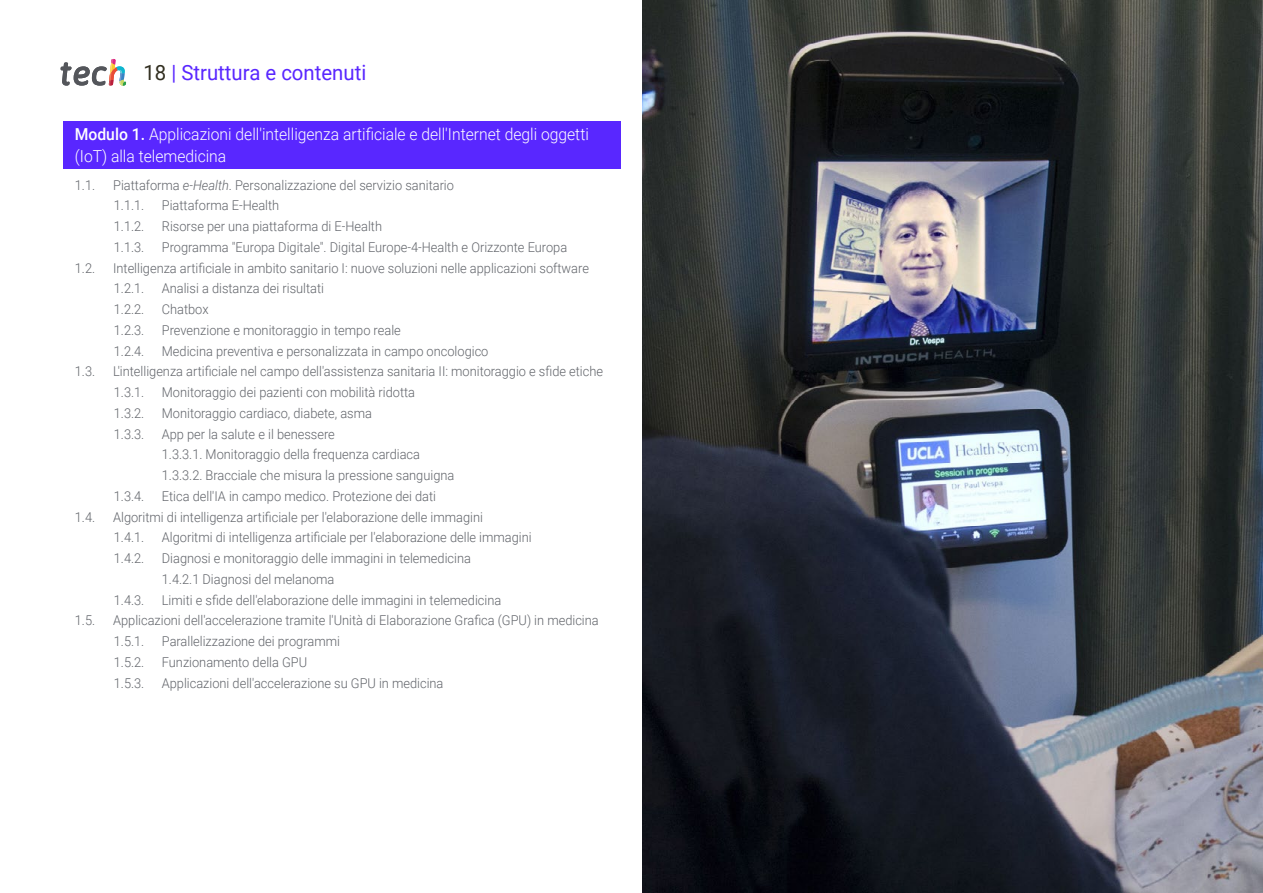
<style>
.page{position:relative;width:1263px;height:893px;background:#fff}
.page>*{position:absolute;margin:0;border:0;box-sizing:border-box;transform-origin:0 0}
.t1{font:21px "Roboto";color:#5927ff}
.t2{font:300 16.5px/22.5px "Roboto";color:#fff;scale:.95 1}
.t3{font:300 13.5px/20.7px "Roboto";color:#61646a;scale:.95 1}
.s1{color:#312e20}
.s2{font-weight:500}
.s3{font-style:italic}
</style>
<div class="page">
<img style="left:642px;top:0;width:621px;height:893px">
<div style="left:64px;top:121px;width:557px;height:48px;background:#5927ff"></div>
<svg style="left:61px;top:59px;width:65px;height:27px"></svg>
<h1 class="t1" style="left:144px;top:57px;width:224px"><span class="s1">18</span> | Struttura e contenuti</h1>
<p class="t2" style="left:75px;top:122px;width:543px"><span class="s2">Modulo 1.</span> Applicazioni dell'intelligenza artificiale e dell'Internet degli oggetti (IoT) alla telemedicina</p>
<p class="t3" style="left:75px;top:174px;width:23px">1.1.</p>
<p class="t3" style="left:113px;top:174px;width:360px">Piattaforma <span class="s3">e-Health</span>. Personalizzazione del servizio sanitario<br>1.1.1.</p>
<p class="t3" style="left:162px;top:195px;width:125px">Piattaforma E-Health</p>
<p class="t3" style="left:114px;top:215px;width:34px">1.1.2.</p>
<p class="t3" style="left:162px;top:215px;width:233px">Risorse per una piattaforma di E-Health</p>
<p class="t3" style="left:114px;top:236px;width:34px">1.1.3.</p>
<p class="t3" style="left:162px;top:236px;width:428px">Programma "Europa Digitale". Digital Europe-4-Health e Orizzonte Europa</p>
<p class="t3" style="left:75px;top:257px;width:23px">1.2.</p>
<p class="t3" style="left:113px;top:257px;width:502px">Intelligenza artificiale in ambito sanitario I: nuove soluzioni nelle applicazioni software<br>1.2.1.</p>
<p class="t3" style="left:162px;top:278px;width:172px">Analisi a distanza dei risultati</p>
<p class="t3" style="left:114px;top:298px;width:34px">1.2.2.</p>
<p class="t3" style="left:162px;top:298px;width:51px">Chatbox</p>
<p class="t3" style="left:114px;top:319px;width:34px">1.2.3.</p>
<p class="t3" style="left:162px;top:319px;width:253px">Prevenzione e monitoraggio in tempo reale</p>
<p class="t3" style="left:114px;top:340px;width:34px">1.2.4.</p>
<p class="t3" style="left:162px;top:340px;width:345px">Medicina preventiva e personalizzata in campo oncologico</p>
<p class="t3" style="left:75px;top:361px;width:23px">1.3.</p>
<p class="t3" style="left:113px;top:361px;width:517px">L'intelligenza artificiale nel campo dell'assistenza sanitaria II: monitoraggio e sfide etiche<br>1.3.1.</p>
<p class="t3" style="left:162px;top:381px;width:268px">Monitoraggio dei pazienti con mobilità ridotta</p>
<p class="t3" style="left:114px;top:402px;width:34px">1.3.2.</p>
<p class="t3" style="left:162px;top:402px;width:223px">Monitoraggio cardiaco, diabete, asma</p>
<p class="t3" style="left:114px;top:423px;width:34px">1.3.3.</p>
<p class="t3" style="left:162px;top:423px;width:309px">App per la salute e il benessere<br>1.3.3.1. Monitoraggio della frequenza cardiaca<br>1.3.3.2. Bracciale che misura la pressione sanguigna</p>
<p class="t3" style="left:114px;top:485px;width:34px">1.3.4.</p>
<p class="t3" style="left:162px;top:485px;width:290px">Etica dell'IA in campo medico. Protezione dei dati</p>
<p class="t3" style="left:75px;top:506px;width:23px">1.4.</p>
<p class="t3" style="left:113px;top:506px;width:391px">Algoritmi di intelligenza artificiale per l'elaborazione delle immagini<br>1.4.1.</p>
<p class="t3" style="left:162px;top:527px;width:391px">Algoritmi di intelligenza artificiale per l'elaborazione delle immagini</p>
<p class="t3" style="left:114px;top:547px;width:34px">1.4.2.</p>
<p class="t3" style="left:162px;top:547px;width:327px">Diagnosi e monitoraggio delle immagini in telemedicina<br>1.4.2.1 Diagnosi del melanoma</p>
<p class="t3" style="left:114px;top:589px;width:34px">1.4.3.</p>
<p class="t3" style="left:162px;top:589px;width:359px">Limiti e sfide dell'elaborazione delle immagini in telemedicina</p>
<p class="t3" style="left:75px;top:610px;width:23px">1.5.</p>
<p class="t3" style="left:113px;top:610px;width:513px">Applicazioni dell'accelerazione tramite l'Unità di Elaborazione Grafica (GPU) in medicina<br>1.5.1.</p>
<p class="t3" style="left:162px;top:630px;width:189px">Parallelizzazione dei programmi</p>
<p class="t3" style="left:114px;top:651px;width:34px">1.5.2.</p>
<p class="t3" style="left:162px;top:651px;width:154px">Funzionamento della GPU</p>
<p class="t3" style="left:114px;top:672px;width:34px">1.5.3.</p>
<p class="t3" style="left:162px;top:672px;width:298px">Applicazioni dell'accelerazione su GPU in medicina</p>
</div>
